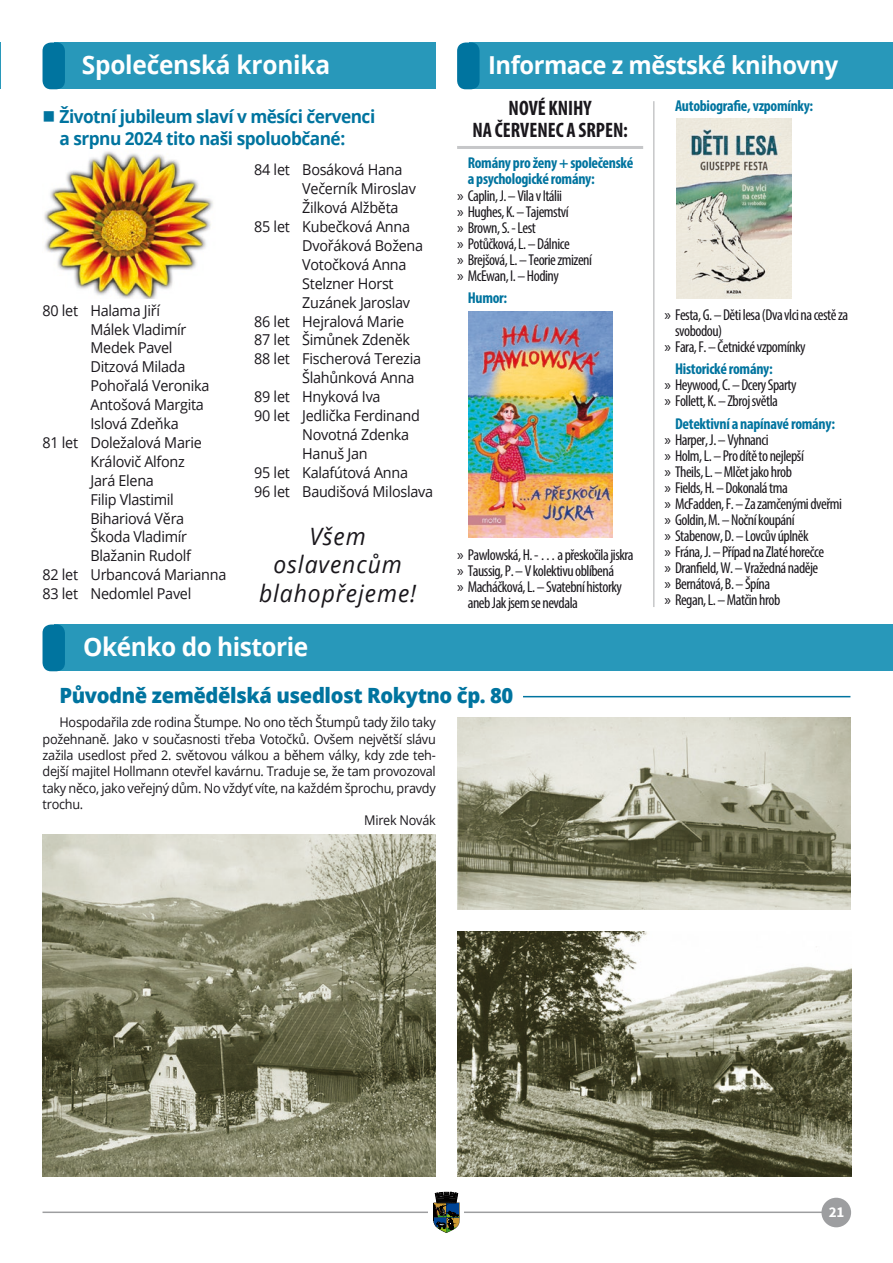
<style>
.page{position:relative;width:893px;height:1263px;background:#fff}
.page>*{position:absolute;margin:0;border:0;box-sizing:border-box;transform-origin:0 0}
.Nadpis_H1{font:700 25.5px "Open Sans";letter-spacing:-.01em;color:#fff;scale:.96 1}
.Nadpis_H1-2{font:700 24.75px "Open Sans";letter-spacing:-.02em;color:#fff;scale:.96 1}
.AAA_Neodsazený{font:italic 23.85px/28.7px "Open Sans";letter-spacing:.04em;color:#1a171c;text-align:center;scale:.96 1}
.Nadpis_H2{font:800 21px "Open Sans";letter-spacing:-.02em;color:#00749f;scale:.96 1}
.AAA_Neodsazený-2{font:700 condensed 21px/22.5px "Myriad Pro";color:#1a171c;text-align:center;scale:.96 1}
.t1{font:700 18px/21.6px "Open Sans";letter-spacing:-.03em;color:#00749f;scale:.96 1}
.t2{font:condensed 15.75px/16px "Myriad Pro";letter-spacing:-.03em;color:#1a171c}
.Knihovna_nadpis{font:700 condensed 15.75px/16px "Myriad Pro";letter-spacing:-.02em;color:#00749f}
.AAA_Neodsazený-3{font:15px "Open Sans";letter-spacing:-.02em;color:#1a171c;scale:.96 1}
.t3{font:700 15px "Source Sans Pro";color:#fff}
.AAA_Body_Text{font:13.35px/16.4px "Open Sans";letter-spacing:-.02em;color:#1a171c;text-align:justify;scale:.95 1}
.s1{font-stretch:normal}
</style>
<div class="page">
<hr style="left:43px;top:1211px;width:807px;height:2px;background:#9d9ea0">
<div style="left:429px;top:1192px;width:35px;height:42px;background:#fff"></div>
<svg style="left:433px;top:1192px;width:27px;height:41px"></svg>
<div style="left:821px;top:1198px;width:30px;height:29px;background:#9d9ea0;border-radius:50%"></div>
<hr style="left:0;top:43px;width:1px;height:46px;background:#2898ba">
<div style="left:59px;top:43px;width:377px;height:46px;background:#2898ba"></div>
<div style="left:43px;top:43px;width:22px;height:46px;background:#00749f;border-radius:9px"></div>
<div style="left:469px;top:43px;width:424px;height:46px;background:#2898ba"></div>
<div style="left:457px;top:43px;width:23px;height:46px;background:#00749f;border-radius:9px"></div>
<hr style="left:457px;top:146px;width:186px;height:3px;background:#c6c7c9">
<hr style="left:653px;top:101px;width:1px;height:506px;background:#c6c7c9">
<div style="left:55px;top:624px;width:838px;height:47px;background:#2898ba"></div>
<div style="left:43px;top:624px;width:22px;height:47px;background:#00749f;border-radius:9px"></div>
<hr style="left:523px;top:696px;width:327px;height:1px;background:#00749f">
<img style="left:44px;top:151px;width:169px;height:148px">
<img style="left:457px;top:717px;width:393px;height:192px">
<img style="left:457px;top:931px;width:394px;height:245px">
<img style="left:43px;top:834px;width:393px;height:342px">
<img style="left:469px;top:311px;width:143px;height:227px">
<img style="left:677px;top:118px;width:114px;height:181px">
<p class="Nadpis_H1" style="left:82px;top:47px;width:260px">Společenská kronika</p>
<p class="t1" style="left:60px;top:105px;width:330px">Životní jubileum slaví v měsíci červenci a srpnu 2024 tito naši spoluobčané:</p>
<p class="AAA_Neodsazený-3" style="left:43px;top:300px;width:124px">80 let Halama Jiří</p>
<p class="AAA_Neodsazený-3" style="left:91px;top:319px;width:101px">Málek Vladimír</p>
<p class="AAA_Neodsazený-3" style="left:91px;top:338px;width:87px">Medek Pavel</p>
<p class="AAA_Neodsazený-3" style="left:91px;top:357px;width:100px">Ditzová Milada</p>
<p class="AAA_Neodsazený-3" style="left:91px;top:376px;width:125px">Pohořalá Veronika</p>
<p class="AAA_Neodsazený-3" style="left:91px;top:394px;width:120px">Antošová Margita</p>
<p class="AAA_Neodsazený-3" style="left:91px;top:413px;width:93px">Islová Zdeňka</p>
<p class="AAA_Neodsazený-3" style="left:43px;top:432px;width:167px">81 let Doležalová Marie</p>
<p class="AAA_Neodsazený-3" style="left:91px;top:451px;width:100px">Královič Alfonz</p>
<p class="AAA_Neodsazený-3" style="left:91px;top:470px;width:68px">Jará Elena</p>
<p class="AAA_Neodsazený-3" style="left:91px;top:489px;width:88px">Filip Vlastimil</p>
<p class="AAA_Neodsazený-3" style="left:91px;top:508px;width:99px">Bihariová Věra</p>
<p class="AAA_Neodsazený-3" style="left:91px;top:527px;width:102px">Škoda Vladimír</p>
<p class="AAA_Neodsazený-3" style="left:91px;top:546px;width:106px">Blažanin Rudolf</p>
<p class="AAA_Neodsazený-3" style="left:43px;top:565px;width:193px">82 let Urbancová Marianna</p>
<p class="AAA_Neodsazený-3" style="left:43px;top:583px;width:157px">83 let Nedomlel Pavel</p>
<p class="AAA_Neodsazený-3" style="left:254px;top:160px;width:156px">84 let Bosáková Hana</p>
<p class="AAA_Neodsazený-3" style="left:302px;top:178px;width:120px">Večerník Miroslav</p>
<p class="AAA_Neodsazený-3" style="left:302px;top:197px;width:102px">Žilková Alžběta</p>
<p class="AAA_Neodsazený-3" style="left:254px;top:216px;width:164px">85 let Kubečková Anna</p>
<p class="AAA_Neodsazený-3" style="left:302px;top:235px;width:127px">Dvořáková Božena</p>
<p class="AAA_Neodsazený-3" style="left:302px;top:254px;width:110px">Votočková Anna</p>
<p class="AAA_Neodsazený-3" style="left:302px;top:273px;width:97px">Stelzner Horst</p>
<p class="AAA_Neodsazený-3" style="left:302px;top:292px;width:114px">Zuzánek Jaroslav</p>
<p class="AAA_Neodsazený-3" style="left:254px;top:311px;width:158px">86 let Hejralová Marie</p>
<p class="AAA_Neodsazený-3" style="left:254px;top:330px;width:164px">87 let Šimůnek Zdeněk</p>
<p class="AAA_Neodsazený-3" style="left:254px;top:349px;width:175px">88 let Fischerová Terezia</p>
<p class="AAA_Neodsazený-3" style="left:302px;top:367px;width:118px">Šlahůnková Anna</p>
<p class="AAA_Neodsazený-3" style="left:254px;top:386px;width:133px">89 let Hnyková Iva</p>
<p class="AAA_Neodsazený-3" style="left:254px;top:405px;width:174px">90 let Jedlička Ferdinand</p>
<p class="AAA_Neodsazený-3" style="left:302px;top:424px;width:113px">Novotná Zdenka</p>
<p class="AAA_Neodsazený-3" style="left:302px;top:443px;width:70px">Hanuš Jan</p>
<p class="AAA_Neodsazený-3" style="left:254px;top:462px;width:162px">95 let Kalafútová Anna</p>
<p class="AAA_Neodsazený-3" style="left:254px;top:481px;width:188px">96 let Baudišová Miloslava</p>
<p class="AAA_Neodsazený" style="left:259px;top:521px;width:165px">Všem oslavencům blahopřejeme!</p>
<p class="Nadpis_H1-2" style="left:488px;top:48px;width:366px">Informace z městské knihovny</p>
<p class="AAA_Neodsazený-2" style="left:472px;top:96px;width:163px">NOVÉ KNIHY<br>NA ČERVENEC A SRPEN:</p>
<p class="Knihovna_nadpis" style="left:468px;top:155px;width:167px">Romány pro ženy + společenské a psychologické romány:</p>
<p class="t2" style="left:457px;top:187px;width:106px"><span class="s1">»</span> Caplin, J. – Vila v Itálii</p>
<p class="t2" style="left:457px;top:203px;width:113px"><span class="s1">»</span> Hughes, K. – Tajemství</p>
<p class="t2" style="left:457px;top:219px;width:80px"><span class="s1">»</span> Brown, S. - Lest</p>
<p class="t2" style="left:457px;top:235px;width:114px"><span class="s1">»</span> Potůčková, L. – Dálnice</p>
<p class="t2" style="left:457px;top:251px;width:136px"><span class="s1">»</span> Brejšová, L. – Teorie zmizení</p>
<p class="t2" style="left:457px;top:267px;width:103px"><span class="s1">»</span> McEwan, I. – Hodiny</p>
<p class="Knihovna_nadpis" style="left:468px;top:290px;width:41px">Humor:</p>
<p class="Knihovna_nadpis" style="left:675px;top:97px;width:140px">Autobiografie, vzpomínky:</p>
<p class="t2" style="left:457px;top:547px;width:178px"><span class="s1">»</span> Pawlowská, H. - … a přeskočila jiskra</p>
<p class="t2" style="left:457px;top:563px;width:159px"><span class="s1">»</span> Taussig, P. – V kolektivu oblíbená</p>
<p class="t2" style="left:468px;top:579px;width:156px;text-indent:-11px"><span class="s1">»</span> Macháčková, L. – Svatební historky aneb Jak jsem se nevdala</p>
<p class="t2" style="left:675px;top:306px;width:175px;text-indent:-11px"><span class="s1">»</span> Festa, G. – Děti lesa (Dva vlci na cestě za svobodou)</p>
<p class="t2" style="left:664px;top:338px;width:143px"><span class="s1">»</span> Fara, F. – Četnické vzpomínky</p>
<p class="Knihovna_nadpis" style="left:675px;top:361px;width:99px">Historické romány:</p>
<p class="t2" style="left:664px;top:377px;width:134px"><span class="s1">»</span> Heywood, C. – Dcery Sparty</p>
<p class="t2" style="left:664px;top:393px;width:115px"><span class="s1">»</span> Follett, K. – Zbroj světla</p>
<p class="Knihovna_nadpis" style="left:675px;top:415px;width:161px">Detektivní a napínavé romány:</p>
<p class="t2" style="left:664px;top:431px;width:106px"><span class="s1">»</span> Harper, J. – Vyhnanci</p>
<p class="t2" style="left:664px;top:447px;width:141px"><span class="s1">»</span> Holm, L. – Pro dítě to nejlepší</p>
<p class="t2" style="left:664px;top:463px;width:129px"><span class="s1">»</span> Theils, L. – Mlčet jako hrob</p>
<p class="t2" style="left:664px;top:480px;width:125px"><span class="s1">»</span> Fields, H. – Dokonalá tma</p>
<p class="t2" style="left:664px;top:496px;width:179px"><span class="s1">»</span> McFadden, F. – Za zamčenými dveřmi</p>
<p class="t2" style="left:664px;top:512px;width:132px"><span class="s1">»</span> Goldin, M. – Noční koupání</p>
<p class="t2" style="left:664px;top:528px;width:146px"><span class="s1">»</span> Stabenow, D. – Lovcův úplněk</p>
<p class="t2" style="left:664px;top:544px;width:161px"><span class="s1">»</span> Frána, J. – Případ na Zlaté horečce</p>
<p class="t2" style="left:664px;top:560px;width:155px"><span class="s1">»</span> Dranfield, W. – Vražedná naděje</p>
<p class="t2" style="left:664px;top:576px;width:107px"><span class="s1">»</span> Bernátová, B. – Špína</p>
<p class="t2" style="left:664px;top:592px;width:117px"><span class="s1">»</span> Regan, L. – Matčin hrob</p>
<p class="Nadpis_H1" style="left:83px;top:629px;width:236px">Okénko do historie</p>
<p class="Nadpis_H2" style="left:60px;top:680px;width:474px">Původně zemědělská usedlost Rokytno čp. 80</p>
<p class="AAA_Body_Text" style="left:43px;top:714px;width:416px;text-indent:17px">Hospodařila zde rodina Štumpe. No ono těch Štumpů tady žilo taky požehnaně. Jako v současnosti třeba Votočků. Ovšem největší slávu zažila usedlost před 2. světovou válkou a během války, kdy zde teh&shy;dejší majitel Hollmann otevřel kavárnu. Traduje se, že tam provozoval taky něco, jako veřejný dům. No vždyť víte, na každém šprochu, pravdy trochu.</p>
<p class="AAA_Body_Text" style="left:364px;top:812px;width:77px">Mirek Novák</p>
<p class="t3" style="left:829px;top:1201px;width:17px">21</p>
</div>
